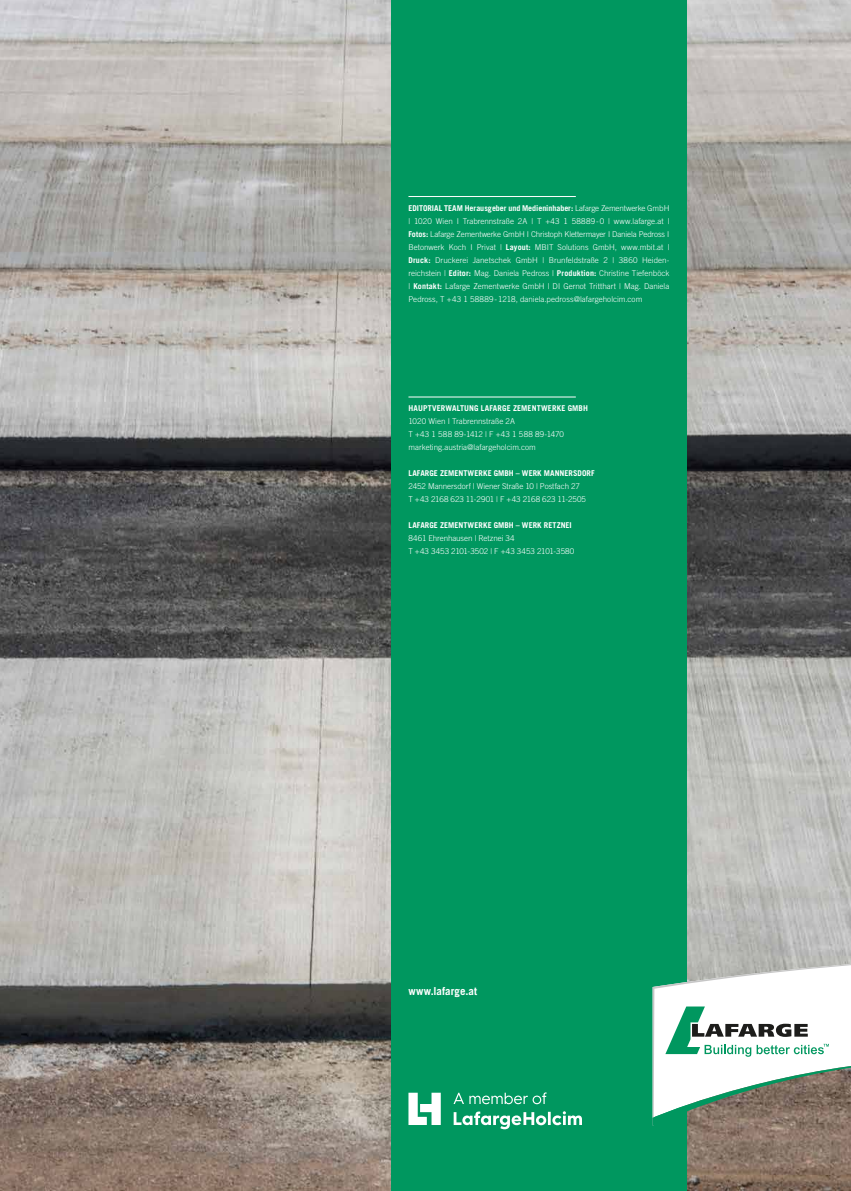
<style>
.page{position:relative;width:851px;height:1191px;background:#fff}
.page>*{position:absolute;margin:0;border:0;box-sizing:border-box;transform-origin:0 0}
.t1{font:700 11px "Trade Gothic LT";letter-spacing:.01em;color:#fff}
.t2{font:300 8px/13px "Trade Gothic LT";color:#fff}
.t3{font:700 8px "Trade Gothic LT";letter-spacing:.015em;color:#fff}
.s1{font-weight:700}
</style>
<div class="page">
<img style="left:0;top:0;width:850px;height:1191px">
<div style="left:391px;top:0;width:295px;height:1191px;background:#00975f"></div>
<hr style="left:408px;top:196px;width:167px;height:1px;background:#fff">
<hr style="left:408px;top:396px;width:167px;height:1px;background:#fff">
<svg style="left:652px;top:962px;width:198px;height:163px"></svg>
<svg style="left:408px;top:1092px;width:32px;height:33px"></svg>
<svg style="left:453px;top:1111px;width:129px;height:18px"></svg>
<svg style="left:453px;top:1092px;width:93px;height:12px"></svg>
<p class="t2" style="left:408px;top:201px;width:262px;text-align:justify"><span class="s1">EDITORIAL TEAM Herausgeber und Medieninhaber:</span> Lafarge Zementwerke GmbH | 1020 Wien I Trabrennstraße 2A | T +43 1 58889-0 | www.lafarge.at | <span class="s1">Fotos:</span> Lafarge Zementwerke GmbH I Christoph Klettermayer I Daniela Pedross I Betonwerk Koch I Privat | <span class="s1">Layout:</span> MBIT Solutions GmbH, www.mbit.at | <span class="s1">Druck:</span> Druckerei Janetschek GmbH | Brunfeldstraße 2 | 3860 Heiden&shy;reichstein | <span class="s1">Editor:</span> Mag. Daniela Pedross | <span class="s1">Produktion:</span> Christine Tiefenböck | <span class="s1">Kontakt:</span> Lafarge Zementwerke GmbH | DI Gernot Tritthart | Mag. Daniela Pedross, T +43 1 58889-1218, daniela.pedross@lafargeholcim.com</p>
<p class="t3" style="left:408px;top:403px;width:181px">HAUPTVERWALTUNG LAFARGE ZEMENTWERKE GMBH</p>
<p class="t2" style="left:408px;top:415px;width:157px">1020 Wien I Trabrennstraße 2A<br>T +43 1 588 89-1412 | F +43 1 588 89-1470 marketing.austria@lafargeholcim.com</p>
<p class="t3" style="left:408px;top:468px;width:188px">LAFARGE ZEMENTWERKE GMBH – WERK MANNERSDORF</p>
<p class="t2" style="left:408px;top:480px;width:179px">2452 Mannersdorf | Wiener Straße 10 | Postfach 27<br>T +43 2168 623 11-2901 | F +43 2168 623 11-2505</p>
<p class="t3" style="left:408px;top:520px;width:165px">LAFARGE ZEMENTWERKE GMBH – WERK RETZNEI</p>
<p class="t2" style="left:408px;top:532px;width:167px">8461 Ehrenhausen | Retznei 34<br>T +43 3453 2101-3502 | F +43 3453 2101-3580</p>
<h1 class="t1" style="left:408px;top:984px;width:70px">www.lafarge.at</h1>
</div>
